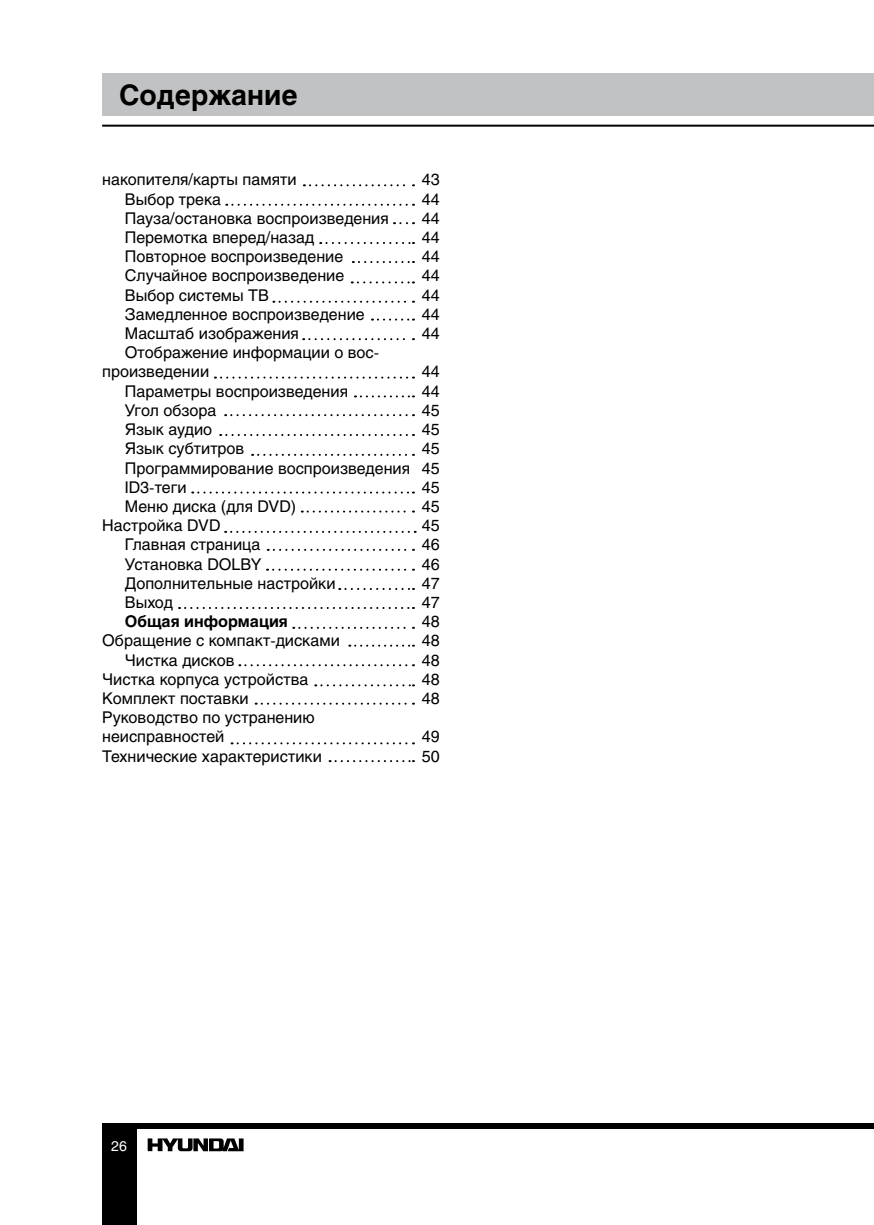
<style>
.page{position:relative;width:874px;height:1225px;background:#fff}
.page>*{position:absolute;margin:0;border:0;box-sizing:border-box;transform-origin:0 0}
.t1{font:700 28px "Helios";color:#000}
.t2{font:16px/19.2px "Helios";color:#000;text-align:justify}
.t3{font:700 16px "Helios";color:#000}
.t4{font:14px "Helios";color:#fff}
</style>
<div class="page">
<hr style="left:102px;top:125px;width:771px;height:2px;background:#000">
<div style="left:102px;top:1122px;width:771px;height:6px;background:#000"></div>
<div style="left:102px;top:1123px;width:34px;height:102px;background:#000"></div>
<div style="left:102px;top:74px;width:771px;height:42px;background:#c1c2c4"></div>
<svg style="left:148px;top:1138px;width:95px;height:13px"></svg>
<svg style="left:226px;top:204px;width:188px;height:2px"></svg>
<svg style="left:394px;top:222px;width:20px;height:2px"></svg>
<svg style="left:351px;top:281px;width:63px;height:2px"></svg>
<svg style="left:273px;top:301px;width:141px;height:2px"></svg>
<svg style="left:372px;top:318px;width:42px;height:2px"></svg>
<svg style="left:303px;top:338px;width:111px;height:2px"></svg>
<svg style="left:215px;top:376px;width:199px;height:2px"></svg>
<svg style="left:225px;top:531px;width:190px;height:2px"></svg>
<svg style="left:274px;top:549px;width:140px;height:2px"></svg>
<svg style="left:267px;top:569px;width:147px;height:2px"></svg>
<svg style="left:293px;top:627px;width:121px;height:2px"></svg>
<svg style="left:239px;top:664px;width:175px;height:2px"></svg>
<svg style="left:315px;top:684px;width:99px;height:2px"></svg>
<svg style="left:255px;top:702px;width:159px;height:2px"></svg>
<svg style="left:231px;top:742px;width:183px;height:2px"></svg>
<svg style="left:329px;top:760px;width:85px;height:2px"></svg>
<svg style="left:349px;top:644px;width:65px;height:2px"></svg>
<svg style="left:339px;top:588px;width:75px;height:2px"></svg>
<svg style="left:179px;top:607px;width:235px;height:2px"></svg>
<svg style="left:301px;top:510px;width:113px;height:2px"></svg>
<svg style="left:192px;top:491px;width:222px;height:2px"></svg>
<svg style="left:225px;top:414px;width:189px;height:2px"></svg>
<svg style="left:355px;top:395px;width:59px;height:2px"></svg>
<svg style="left:220px;top:434px;width:194px;height:2px"></svg>
<svg style="left:252px;top:454px;width:162px;height:2px"></svg>
<svg style="left:320px;top:242px;width:94px;height:2px"></svg>
<svg style="left:304px;top:184px;width:110px;height:2px"></svg>
<svg style="left:359px;top:261px;width:55px;height:2px"></svg>
<h1 class="t1" style="left:119px;top:79px;width:180px">Содержание</h1>
<p class="t2" style="left:102px;top:170px;width:196px">накопителя/карты памяти</p>
<p class="t2" style="left:125px;top:189px;width:98px">Выбор трека</p>
<p class="t2" style="left:125px;top:208px;width:265px">Пауза/остановка воспроизведения</p>
<p class="t2" style="left:125px;top:228px;width:191px">Перемотка вперед/назад</p>
<p class="t2" style="left:125px;top:247px;width:220px">Повторное воспроизведение</p>
<p class="t2" style="left:125px;top:266px;width:221px">Случайное воспроизведение</p>
<p class="t2" style="left:125px;top:285px;width:146px">Выбор системы ТВ</p>
<p class="t2" style="left:125px;top:304px;width:241px">Замедленное воспроизведение</p>
<p class="t2" style="left:125px;top:324px;width:175px">Масштаб изображения</p>
<p class="t2" style="left:125px;top:343px;width:255px">Отображение информации о вос-</p>
<p class="t2" style="left:102px;top:362px;width:108px">произведении</p>
<p class="t2" style="left:125px;top:381px;width:225px">Параметры воспроизведения</p>
<p class="t2" style="left:125px;top:400px;width:93px">Угол обзора</p>
<p class="t2" style="left:125px;top:420px;width:89px">Язык аудио</p>
<p class="t2" style="left:125px;top:439px;width:121px">Язык субтитров</p>
<p class="t2" style="left:125px;top:458px;width:286px">Программирование воспроизведения</p>
<p class="t2" style="left:125px;top:477px;width:63px">ID3-теги</p>
<p class="t2" style="left:125px;top:496px;width:173px">Меню диска (для DVD)</p>
<p class="t2" style="left:102px;top:516px;width:120px">Настройка DVD</p>
<p class="t2" style="left:125px;top:535px;width:137px">Главная страница</p>
<p class="t2" style="left:125px;top:554px;width:138px">Установка DOLBY</p>
<p class="t2" style="left:125px;top:573px;width:212px">Дополнительные настройки</p>
<p class="t2" style="left:125px;top:592px;width:50px">Выход</p>
<p class="t3" style="left:125px;top:612px;width:164px">Общая информация</p>
<p class="t2" style="left:102px;top:631px;width:239px">Обращение с компакт-дисками</p>
<p class="t2" style="left:125px;top:650px;width:111px">Чистка дисков</p>
<p class="t2" style="left:102px;top:669px;width:208px">Чистка корпуса устройства</p>
<p class="t2" style="left:102px;top:688px;width:148px">Комплект поставки</p>
<p class="t2" style="left:102px;top:708px;width:214px">Руководство по устранению</p>
<p class="t2" style="left:102px;top:727px;width:124px">неисправностей</p>
<p class="t2" style="left:102px;top:746px;width:221px">Технические характеристики</p>
<p class="t2" style="left:421px;top:170px;width:19px">43<br>44<br>44<br>44<br>44<br>44<br>44<br>44<br>44</p>
<p class="t2" style="left:421px;top:362px;width:19px">44<br>44<br>45<br>45<br>45<br>45<br>45<br>45<br>45<br>46<br>46<br>47<br>47<br>48<br>48<br>48<br>48<br>48</p>
<p class="t2" style="left:421px;top:727px;width:19px">49<br>50</p>
<p class="t4" style="left:111px;top:1138px;width:17px">26</p>
</div>
